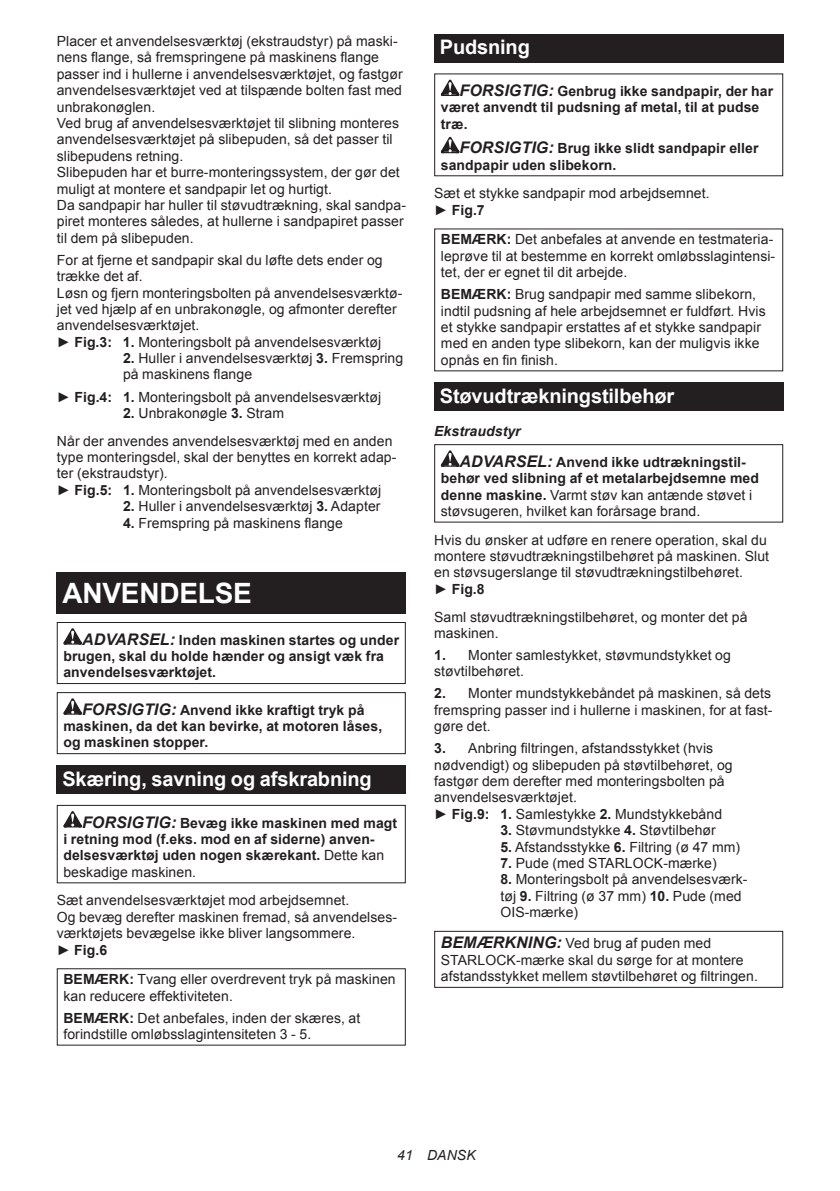
<style>
.page{position:relative;width:840px;height:1191px;background:#fff}
.page>*{position:absolute;margin:0;border:0;box-sizing:border-box;transform-origin:0 0}
.t1{font:700 28px "Arial";letter-spacing:-.01em;color:#fff}
.t2{font:700 20px "Arial";letter-spacing:-.01em;color:#fff}
.t3{font:14px/16.4px "Arial";letter-spacing:.005em;color:#231f20}
.t4{font:700 14px/16.4px "Arial";letter-spacing:.005em;color:#231f20}
.t5{font:italic 14px "Arial";letter-spacing:.005em;color:#231f20}
.s1{font-weight:700}
.s2{font-style:italic;font-size:16px}
.s3{font-weight:400}
.s4{font-style:italic}
.s5{font-weight:700;font-style:italic;font-size:16px}
</style>
<div class="page">
<div style="left:57px;top:573px;width:348px;height:41px;background:#231f20"></div>
<svg style="left:63px;top:628px;width:19px;height:16px"></svg>
<div style="left:57px;top:622px;width:348px;height:62px;border:1px solid #231f20"></div>
<svg style="left:63px;top:698px;width:19px;height:16px"></svg>
<div style="left:57px;top:692px;width:348px;height:62px;border:1px solid #231f20"></div>
<div style="left:57px;top:765px;width:348px;height:29px;background:#231f20"></div>
<svg style="left:63px;top:811px;width:19px;height:16px"></svg>
<div style="left:57px;top:805px;width:348px;height:78px;border:1px solid #231f20"></div>
<div style="left:57px;top:968px;width:348px;height:77px;border:1px solid #231f20"></div>
<div style="left:434px;top:34px;width:348px;height:29px;background:#231f20"></div>
<svg style="left:440px;top:80px;width:19px;height:16px"></svg>
<svg style="left:440px;top:137px;width:19px;height:16px"></svg>
<div style="left:434px;top:383px;width:348px;height:28px;background:#231f20"></div>
<svg style="left:440px;top:450px;width:19px;height:17px"></svg>
<div style="left:434px;top:444px;width:348px;height:78px;border:1px solid #231f20"></div>
<div style="left:434px;top:930px;width:348px;height:57px;border:1px solid #231f20"></div>
<p class="t3" style="left:57px;top:33px;width:350px">Placer et anvendelsesværktøj (ekstraudstyr) på maski&shy;nens flange, så fremspringene på maskinens flange passer ind i hullerne i anvendelsesværktøjet, og fastgør anvendelsesværktøjet ved at tilspænde bolten fast med unbrakonøglen.<br>Ved brug af anvendelsesværktøjet til slibning monteres anvendelsesværktøjet på slibepuden, så det passer til slibepudens retning.<br>Slibepuden har et burre-monteringssystem, der gør det muligt at montere et sandpapir let og hurtigt.<br>Da sandpapir har huller til støvudtrækning, skal sandpa&shy;piret monteres således, at hullerne i sandpapiret passer til dem på slibepuden.</p>
<p class="t3" style="left:57px;top:252px;width:347px">For at fjerne et sandpapir skal du løfte dets ender og trække det af.<br>Løsn og fjern monteringsbolten på anvendelsesværktø&shy;jet ved hjælp af en unbrakonøgle, og afmonter derefter anvendelsesværktøjet.<br>► <span class="s1">Fig.3: 1.</span> Monteringsbolt på anvendelsesværktøj</p>
<p class="t3" style="left:123px;top:350px;width:281px"><span class="s1">2.</span> Huller i anvendelsesværktøj <span class="s1">3.</span> Fremspring på maskinens flange</p>
<p class="t3" style="left:57px;top:388px;width:325px">► <span class="s1">Fig.4: 1.</span> Monteringsbolt på anvendelsesværktøj</p>
<p class="t3" style="left:57px;top:399px;width:337px;line-height:27.8px;text-indent:66px"><span class="s1">2.</span> Unbrakonøgle <span class="s1">3.</span> Stram<br>Når der anvendes anvendelsesværktøj med en anden</p>
<p class="t3" style="left:57px;top:449px;width:341px">type monteringsdel, skal der benyttes en korrekt adap&shy;ter (ekstraudstyr).<br>► <span class="s1">Fig.5: 1.</span> Monteringsbolt på anvendelsesværktøj</p>
<p class="t3" style="left:123px;top:498px;width:259px"><span class="s1">2.</span> Huller i anvendelsesværktøj <span class="s1">3.</span> Adapter</p>
<p class="t3" style="left:123px;top:514px;width:221px"><span class="s1">4.</span> Fremspring på maskinens flange</p>
<h1 class="t1" style="left:62px;top:574px;width:191px">ANVENDELSE</h1>
<p class="t4" style="left:63px;top:632px;width:337px;text-indent:19px"><span class="s2">ADVARSEL:</span> Inden maskinen startes og under brugen, skal du holde hænder og ansigt væk fra anvendelsesværktøjet.</p>
<p class="t4" style="left:63px;top:702px;width:320px;text-indent:19px"><span class="s2">FORSIGTIG:</span> Anvend ikke kraftigt tryk på maskinen, da det kan bevirke, at motoren låses, og maskinen stopper.</p>
<h2 class="t2" style="left:62px;top:765px;width:311px">Skæring, savning og afskrabning</h2>
<p class="t4" style="left:63px;top:814px;width:335px;text-indent:19px"><span class="s2">FORSIGTIG:</span> Bevæg ikke maskinen med magt i retning mod (f.eks. mod en af siderne) anven&shy;delsesværktøj uden nogen skærekant. <span class="s3">Dette kan beskadige maskinen.</span></p>
<p class="t3" style="left:57px;top:892px;width:342px">Sæt anvendelsesværktøjet mod arbejdsemnet.<br>Og bevæg derefter maskinen fremad, så anvendelses&shy;værktøjets bevægelse ikke bliver langsommere.<br>► <span class="s1">Fig.6</span></p>
<p class="t3" style="left:63px;top:971px;width:333px"><span class="s1">BEMÆRK:</span> Tvang eller overdrevent tryk på maskinen kan reducere effektiviteten.</p>
<p class="t3" style="left:63px;top:1009px;width:298px"><span class="s1">BEMÆRK:</span> Det anbefales, inden der skæres, at forindstille omløbsslagintensiteten 3 - 5.</p>
<h2 class="t2" style="left:439px;top:34px;width:91px">Pudsning</h2>
<p class="t4" style="left:440px;top:83px;width:334px;text-indent:19px"><span class="s2">FORSIGTIG:</span> Genbrug ikke sandpapir, der har været anvendt til pudsning af metal, til at pudse træ.</p>
<p class="t4" style="left:440px;top:140px;width:319px;text-indent:19px"><span class="s2">FORSIGTIG:</span> Brug ikke slidt sandpapir eller sandpapir uden slibekorn.</p>
<p class="t3" style="left:434px;top:185px;width:277px">Sæt et stykke sandpapir mod arbejdsemnet. ► <span class="s1">Fig.7</span></p>
<p class="t3" style="left:440px;top:231px;width:336px"><span class="s1">BEMÆRK:</span> Det anbefales at anvende en testmateria&shy;leprøve til at bestemme en korrekt omløbsslagintensi&shy;tet, der er egnet til dit arbejde.</p>
<p class="t3" style="left:440px;top:286px;width:326px"><span class="s1">BEMÆRK:</span> Brug sandpapir med samme slibekorn, indtil pudsning af hele arbejdsemnet er fuldført. Hvis et stykke sandpapir erstattes af et stykke sandpapir med en anden type slibekorn, kan der muligvis ikke opnås en fin finish.</p>
<h2 class="t2" style="left:439px;top:382px;width:236px">Støvudtrækningstilbehør</h2>
<p class="t4" style="left:459px;top:416px;width:288px;line-height:30.6px;text-indent:-25px"><span class="s4">Ekstraudstyr<br></span><span class="s2">ADVARSEL:</span> Anvend ikke udtrækningstil-</p>
<p class="t3" style="left:440px;top:470px;width:319px"><span class="s1">behør ved slibning af et metalarbejdsemne med denne maskine.</span> Varmt støv kan antænde støvet i støvsugeren, hvilket kan forårsage brand.</p>
<p class="t3" style="left:434px;top:531px;width:336px">Hvis du ønsker at udføre en renere operation, skal du montere støvudtrækningstilbehøret på maskinen. Slut en støvsugerslange til støvudtrækningstilbehøret.<br>► <span class="s1">Fig.8</span></p>
<p class="t3" style="left:434px;top:608px;width:314px">Saml støvudtrækningstilbehøret, og monter det på maskinen.</p>
<p class="t3" style="left:434px;top:647px;width:298px"><span class="s1">1.</span> Monter samlestykket, støvmundstykket og støvtilbehøret.</p>
<p class="t3" style="left:434px;top:685px;width:339px;text-align:justify"><span class="s1">2.</span> Monter mundstykkebåndet på maskinen, så dets fremspring passer ind i hullerne i maskinen, for at fast&shy;gøre det.</p>
<p class="t3" style="left:434px;top:740px;width:300px"><span class="s1">3.</span> Anbring filtringen, afstandsstykket (hvis nødvendigt) og slibepuden på støvtilbehøret, og fastgør dem derefter med monteringsbolten på anvendelsesværktøjet.<br>► <span class="s1">Fig.9: 1.</span> Samlestykke <span class="s1">2.</span> Mundstykkebånd</p>
<p class="t3" style="left:500px;top:822px;width:217px"><span class="s1">3.</span> Støvmundstykke <span class="s1">4.</span> Støvtilbehør</p>
<p class="t3" style="left:500px;top:838px;width:241px"><span class="s1">5.</span> Afstandsstykke <span class="s1">6.</span> Filtring (ø 47 mm)</p>
<p class="t3" style="left:500px;top:855px;width:218px"><span class="s1">7.</span> Pude (med STARLOCK-mærke)</p>
<p class="t3" style="left:500px;top:871px;width:248px"><span class="s1">8.</span> Monteringsbolt på anvendelsesværk&shy;tøj <span class="s1">9.</span> Filtring (ø 37 mm) <span class="s1">10.</span> Pude (med<br>OIS-mærke)</p>
<p class="t3" style="left:440px;top:935px;width:318px"><span class="s5">BEMÆRKNING:</span> Ved brug af puden med<br>STARLOCK-mærke skal du sørge for at montere afstandsstykket mellem støvtilbehøret og filtringen.</p>
<p class="t5" style="left:397px;top:1146px;width:80px">41 DANSK</p>
</div>
